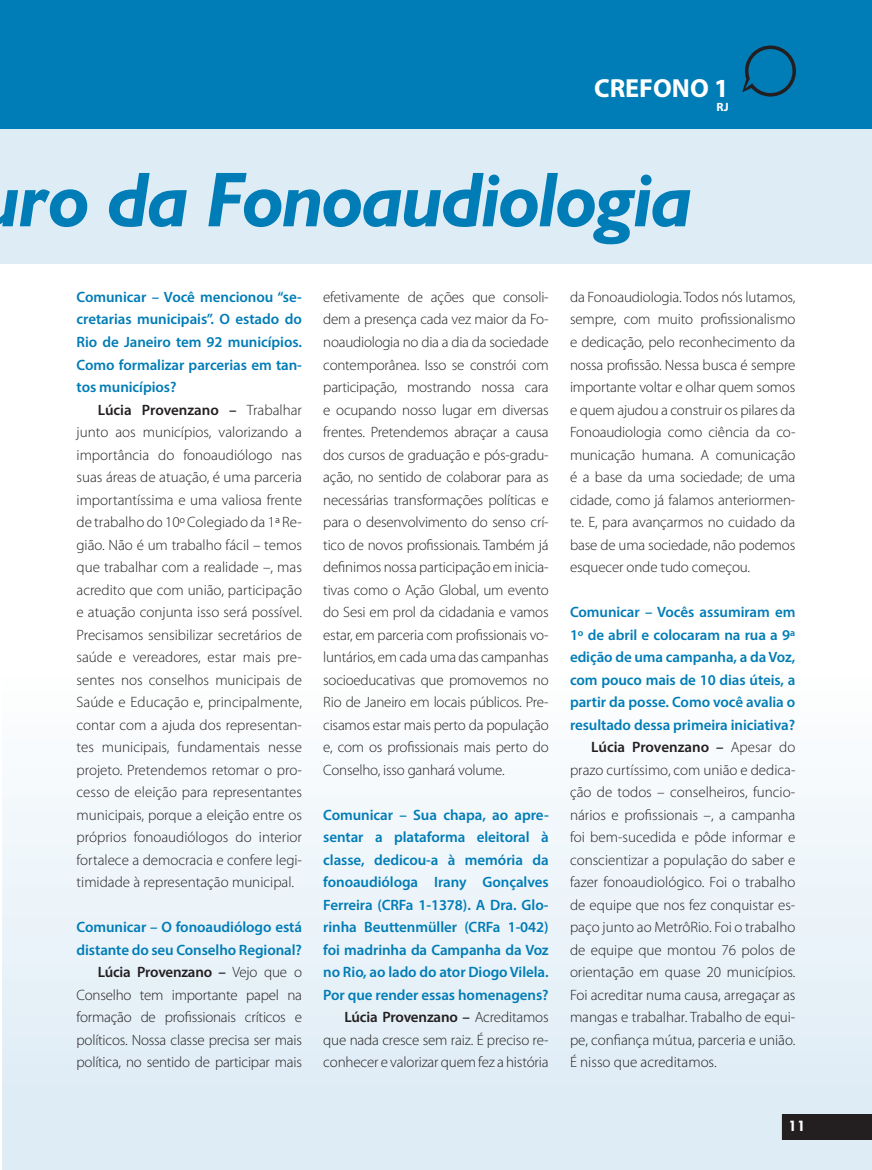
<style>
.page{position:relative;width:872px;height:1170px;background:#fff}
.page>*{position:absolute;margin:0;border:0;box-sizing:border-box;transform-origin:0 0}
.t1{font:italic 700 78px "Humanist 521 BT";letter-spacing:-.02em;color:#007cb6}
.t2{font:700 26.25px "Myriad Pro";color:#fff}
.t3{font:700 16.5px "Tw Cen";color:#fff}
.t4{font:300 15px/22.5px "Myriad Pro";color:#231f20;text-align:justify}
.t5{font:600 15px/22.5px "Myriad Pro";letter-spacing:-.005em;color:#007cb6;text-align:justify}
.t6{font:600 15px "Myriad Pro";color:#231f20}
.t7{font:700 12px "Myriad Pro";color:#fff}
.s1{font-weight:600}
.s2{font-weight:600;color:#007cb6}
.s3{color:#231f20}
.s4{font-weight:300;color:#231f20}
.s5{font-weight:300}
</style>
<div class="page">
<svg style="left:2px;top:797px;width:870px;height:372px"></svg>
<div style="left:0;top:0;width:872px;height:132px;background:#007cb6"></div>
<div style="left:782px;top:1114px;width:90px;height:25px;background:#231f20"></div>
<svg style="left:742px;top:45px;width:54px;height:52px"></svg>
<div style="left:0;top:130px;width:872px;height:134px;background:#ddecf5"></div>
<h2 class="t2" style="left:594px;top:71px;width:136px">CREFONO 1</h2>
<p class="t7" style="left:716px;top:99px;width:14px">RJ</p>
<h1 class="t1" style="left:19px;top:151px;width:675px">ro da Fonoaudiologia</h1>
<p class="t5" style="left:77px;top:285px;width:227px">Comunicar – Você mencionou “se&shy;cretarias municipais”. o estado do Rio de Janeiro tem 92 municípios.<br>Como formalizar parcerias em tan&shy;tos municípios?</p>
<p class="t4" style="left:77px;top:398px;width:227px;text-indent:21px"><span class="s1">Lúcia provenzano –</span> Trabalhar junto aos municípios, valorizando a importância do fonoaudiólogo nas suas áreas de atuação, é uma parceria importantíssima e uma valiosa frente de trabalho do 10º Colegiado da 1ª Re&shy;gião. Não é um trabalho fácil – temos que trabalhar com a realidade –, mas acredito que com união, participação e atuação conjunta isso será possível.<br>Precisamos sensibilizar secretários de saúde e vereadores, estar mais pre&shy;sentes nos conselhos municipais de Saúde e Educação e, principalmente, contar com a ajuda dos representan&shy;tes municipais, fundamentais nesse projeto. Pretendemos retomar o pro&shy;cesso de eleição para representantes municipais, porque a eleição entre os próprios fonoaudiólogos do interior fortalece a democracia e confere legi&shy;timidade à representação municipal.</p>
<p class="t4" style="left:77px;top:916px;width:227px;text-align:right"><span class="s2">Comunicar – o fonoaudiólogo está distante do seu Conselho Regional?<br></span><span class="s1">Lúcia provenzano –</span> Vejo que o Conselho tem importante papel na formação de profissionais críticos e políticos. Nossa classe precisa ser mais política, no sentido de participar mais</p>
<p class="t4" style="left:323px;top:286px;width:227px">efetivamente de ações que consoli&shy;dem a presença cada vez maior da Fo&shy;noaudiologia no dia a dia da sociedade contemporânea. Isso se constrói com participação, mostrando nossa cara e ocupando nosso lugar em diversas frentes. Pretendemos abraçar a causa dos cursos de graduação e pós-gradu&shy;ação, no sentido de colaborar para as necessárias transformações políticas e para o desenvolvimento do senso crí&shy;tico de novos profissionais. Também já definimos nossa participação em inicia&shy;tivas como o Ação Global, um evento do Sesi em prol da cidadania e vamos estar, em parceria com profissionais vo&shy;luntários, em cada uma das campanhas socioeducativas que promovemos no Rio de Janeiro em locais públicos. Pre&shy;cisamos estar mais perto da população e, com os profissionais mais perto do Conselho, isso ganhará volume.</p>
<p class="t5" style="left:323px;top:803px;width:227px;text-align:right">Comunicar – sua chapa, ao apre&shy;sentar a plataforma eleitoral à classe, dedicou-a à memória da fonoaudióloga irany Gonçalves Ferreira (CRFa 1-1378). A Dra. Glo&shy;rinha Beuttenmüller (CRFa 1-042) foi madrinha da Campanha da Voz no Rio, ao lado do ator Diogo Vilela. por que render essas homenagens?<br><span class="s3">Lúcia provenzano –</span> <span class="s4">Acreditamos que nada cresce sem raiz. É preciso re&shy;conhecer e valorizar quem fez a história</span></p>
<p class="t4" style="left:570px;top:286px;width:227px">da Fonoaudiologia. Todos nós lutamos, sempre, com muito profissionalismo e dedicação, pelo reconhecimento da nossa profissão. Nessa busca é sempre importante voltar e olhar quem somos e quem ajudou a construir os pilares da Fonoaudiologia como ciência da co&shy;municação humana. A comunicação é a base da uma sociedade; de uma cidade, como já falamos anteriormen&shy;te. E, para avançarmos no cuidado da base de uma sociedade, não podemos esquecer onde tudo começou.</p>
<p class="t5" style="left:570px;top:600px;width:227px">Comunicar – Vocês assumiram em</p>
<p class="t5" style="left:570px;top:623px;width:227px">1º de abril e colocaram na rua a 9ª</p>
<p class="t5" style="left:570px;top:645px;width:227px">edição de uma campanha, a da Voz,</p>
<p class="t5" style="left:570px;top:668px;width:227px">com pouco mais de 10 dias úteis, a</p>
<p class="t5" style="left:570px;top:690px;width:227px">partir da posse. Como você avalia o</p>
<p class="t5" style="left:570px;top:713px;width:227px">resultado dessa primeira iniciativa?</p>
<p class="t6" style="left:591px;top:737px;width:206px">Lúcia provenzano – <span class="s5">Apesar do</span></p>
<p class="t4" style="left:570px;top:758px;width:227px">prazo curtíssimo, com união e dedica-</p>
<p class="t4" style="left:570px;top:781px;width:227px">ção de todos – conselheiros, funcio-</p>
<p class="t4" style="left:570px;top:803px;width:227px">nários e profissionais –, a campanha</p>
<p class="t4" style="left:570px;top:826px;width:227px">foi bem-sucedida e pôde informar e</p>
<p class="t4" style="left:570px;top:848px;width:227px">conscientizar a população do saber e</p>
<p class="t4" style="left:570px;top:871px;width:227px">fazer fonoaudiológico. Foi o trabalho</p>
<p class="t4" style="left:570px;top:893px;width:227px">de equipe que nos fez conquistar es-</p>
<p class="t4" style="left:570px;top:916px;width:227px">paço junto ao MetrôRio. Foi o trabalho</p>
<p class="t4" style="left:570px;top:938px;width:227px">de equipe que montou 76 polos de</p>
<p class="t4" style="left:570px;top:961px;width:227px">orientação em quase 20 municípios.</p>
<p class="t4" style="left:570px;top:983px;width:227px">Foi acreditar numa causa, arregaçar as</p>
<p class="t4" style="left:570px;top:1006px;width:227px">mangas e trabalhar. Trabalho de equi-</p>
<p class="t4" style="left:570px;top:1028px;width:227px">pe, confiança mútua, parceria e união.</p>
<p class="t4" style="left:570px;top:1051px;width:148px">É nisso que acreditamos.</p>
<p class="t3" style="left:788px;top:1116px;width:19px">11</p>
</div>
